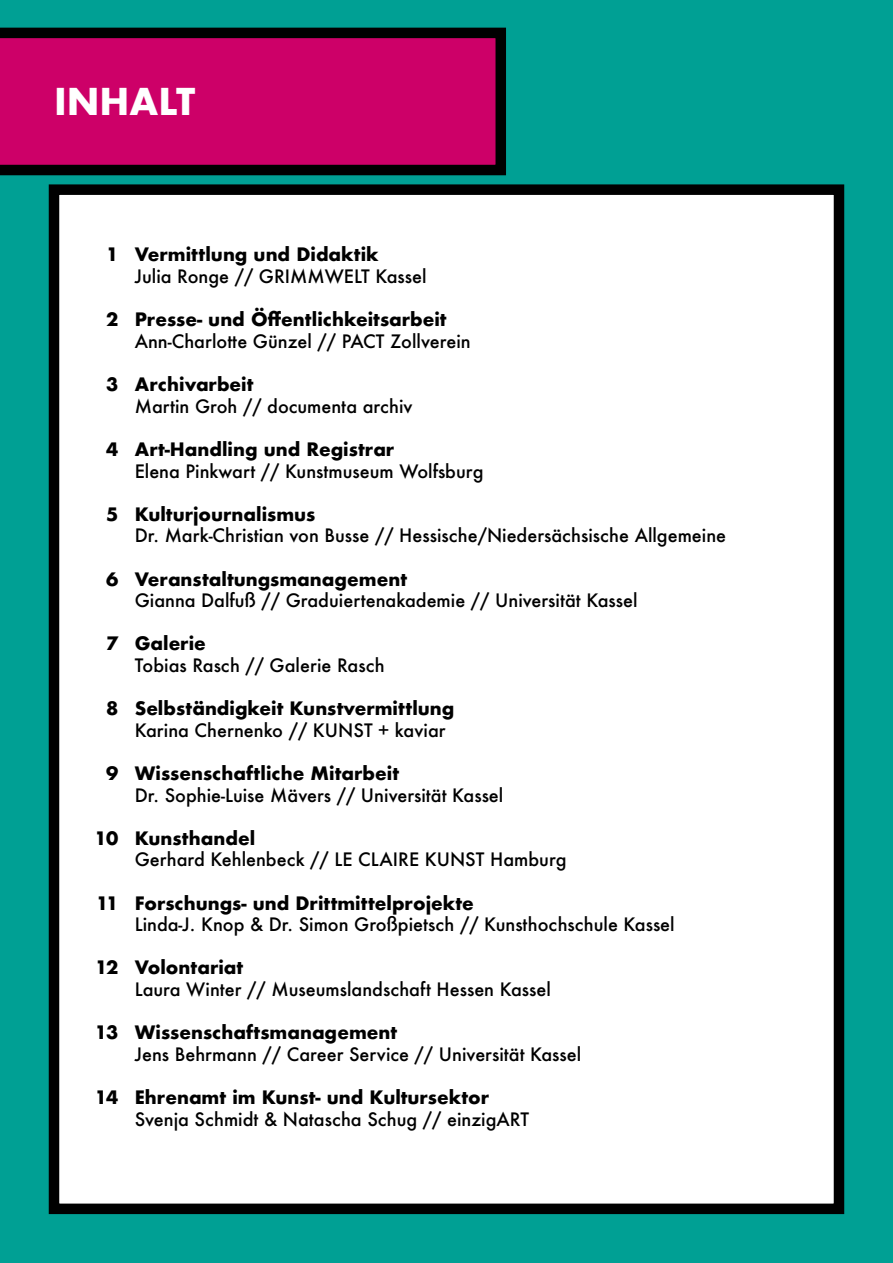
<style>
.page{position:relative;width:893px;height:1263px;background:#00a094}
.page>*{position:absolute;margin:0;border:0;box-sizing:border-box;transform-origin:0 0}
.t1{font:700 36px "Futura";color:#fff}
.t2{font:500 18px "Futura";color:#000}
.t3{font:700 18px "Futura";color:#000}
</style>
<div class="page">
<svg style="left:0;top:28px;width:506px;height:147px;background:#ad0057"></svg>
<div style="left:54px;top:190px;width:785px;height:1019px;background:#fff"></div>
<div style="left:49px;top:184px;width:795px;height:1030px;border:10px solid #000"></div>
<p class="t1" style="left:54px;top:76px;width:143px">INHALT</p>
<p class="t3" style="left:106px;top:242px;width:14px">1</p>
<p class="t3" style="left:106px;top:306px;width:14px">2</p>
<p class="t3" style="left:106px;top:371px;width:14px">3</p>
<p class="t3" style="left:106px;top:436px;width:14px">4</p>
<p class="t3" style="left:106px;top:501px;width:14px">5</p>
<p class="t3" style="left:106px;top:566px;width:14px">6</p>
<p class="t3" style="left:106px;top:630px;width:14px">7</p>
<p class="t3" style="left:106px;top:695px;width:14px">8</p>
<p class="t3" style="left:106px;top:760px;width:14px">9</p>
<p class="t3" style="left:95px;top:825px;width:25px">10</p>
<p class="t3" style="left:96px;top:890px;width:24px">11</p>
<p class="t3" style="left:95px;top:954px;width:25px">12</p>
<p class="t3" style="left:95px;top:1019px;width:25px">13</p>
<p class="t3" style="left:95px;top:1084px;width:25px">14</p>
<p class="t3" style="left:135px;top:242px;width:246px">Vermittlung und Didaktik</p>
<p class="t2" style="left:135px;top:264px;width:293px">Julia Ronge // GRIMMWELT Kassel</p>
<p class="t3" style="left:135px;top:306px;width:313px">Presse- und Öffentlichkeitsarbeit</p>
<p class="t2" style="left:135px;top:329px;width:338px">Ann-Charlotte Günzel // PACT Zollverein</p>
<p class="t3" style="left:135px;top:371px;width:120px">Archivarbeit</p>
<p class="t2" style="left:135px;top:394px;width:279px">Martin Groh // documenta archiv</p>
<p class="t3" style="left:135px;top:436px;width:261px">Art-Handling und Registrar</p>
<p class="t2" style="left:135px;top:458px;width:350px">Elena Pinkwart // Kunstmuseum Wolfsburg</p>
<p class="t3" style="left:135px;top:501px;width:182px">Kulturjournalismus</p>
<p class="t2" style="left:135px;top:523px;width:593px">Dr. Mark-Christian von Busse // Hessische/Niedersächsische Allgemeine</p>
<p class="t3" style="left:135px;top:566px;width:274px">Veranstaltungsmanagement</p>
<p class="t2" style="left:135px;top:588px;width:504px">Gianna Dalfuß // Graduiertenakademie // Universität Kassel</p>
<p class="t3" style="left:135px;top:630px;width:73px">Galerie</p>
<p class="t2" style="left:135px;top:653px;width:251px">Tobias Rasch // Galerie Rasch</p>
<p class="t3" style="left:135px;top:695px;width:321px">Selbständigkeit Kunstvermittlung</p>
<p class="t2" style="left:135px;top:718px;width:312px">Karina Chernenko // KUNST + kaviar</p>
<p class="t3" style="left:135px;top:760px;width:266px">Wissenschaftliche Mitarbeit</p>
<p class="t2" style="left:135px;top:782px;width:370px">Dr. Sophie-Luise Mävers // Universität Kassel</p>
<p class="t3" style="left:135px;top:825px;width:122px">Kunsthandel</p>
<p class="t2" style="left:135px;top:847px;width:433px">Gerhard Kehlenbeck // LE CLAIRE KUNST Hamburg</p>
<p class="t3" style="left:135px;top:890px;width:341px">Forschungs- und Drittmittelprojekte</p>
<p class="t2" style="left:135px;top:912px;width:541px">Linda-J. Knop &amp; Dr. Simon Großpietsch // Kunsthochschule Kassel</p>
<p class="t3" style="left:135px;top:954px;width:110px">Volontariat</p>
<p class="t2" style="left:135px;top:977px;width:418px">Laura Winter // Museumslandschaft Hessen Kassel</p>
<p class="t3" style="left:135px;top:1019px;width:264px">Wissenschaftsmanagement</p>
<p class="t2" style="left:135px;top:1042px;width:448px">Jens Behrmann // Career Service // Universität Kassel</p>
<p class="t3" style="left:135px;top:1084px;width:356px">Ehrenamt im Kunst- und Kultursektor</p>
<p class="t2" style="left:135px;top:1106px;width:396px">Svenja Schmidt &amp; Natascha Schug // einzigART</p>
</div>
